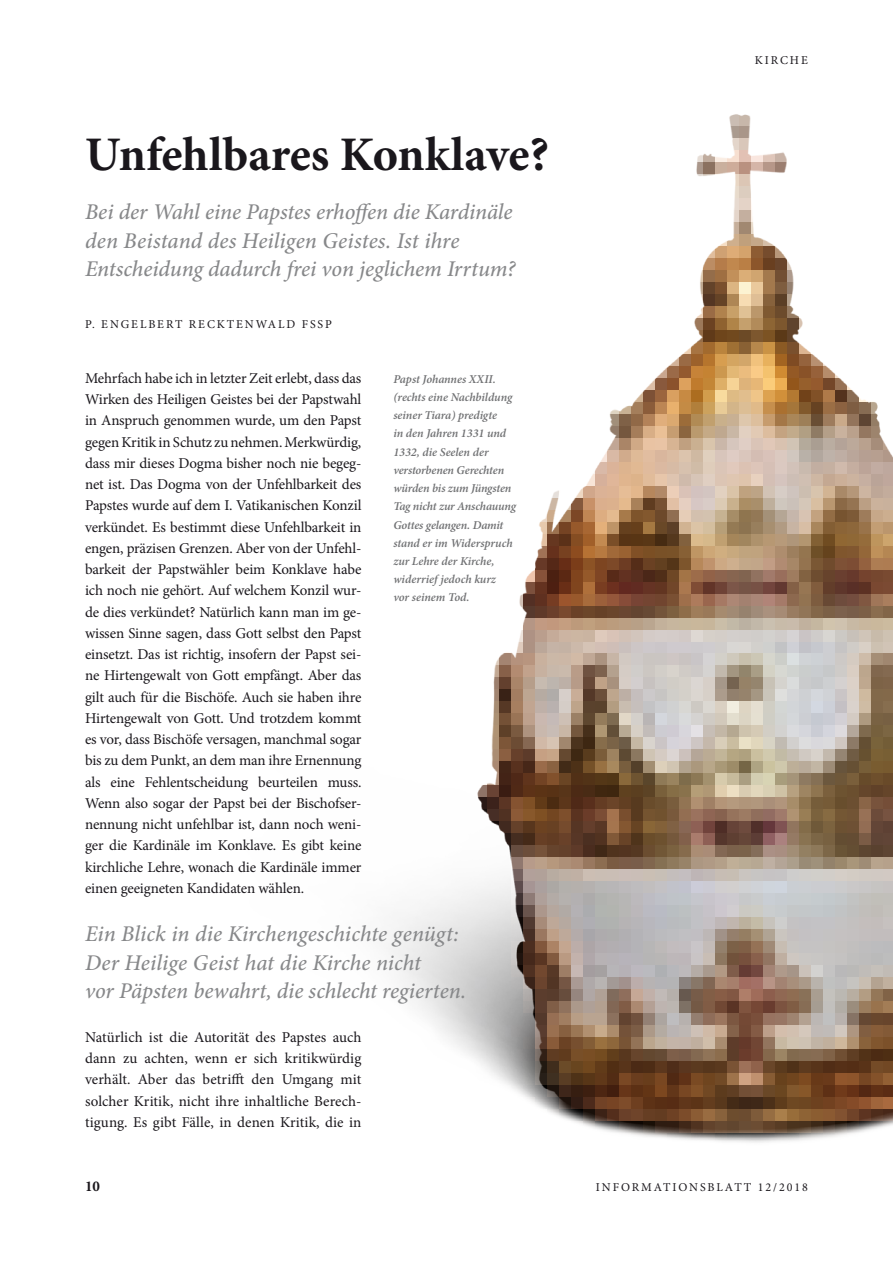
<style>
.page{position:relative;width:893px;height:1263px;background:#fff}
.page>*{position:absolute;margin:0;border:0;box-sizing:border-box;transform-origin:0 0}
.t1{font:700 48.3px "Minion Pro";letter-spacing:-.005em;color:#1a171c}
.t2{font:italic 500 22.5px/28.5px "Minion Pro";color:#87888a}
.t3{font:15px/21.3px "Minion Pro";letter-spacing:-.005em;color:#1a171c;text-align:justify}
.t4{font:700 15px "Minion Pro";color:#1a171c}
.t5{font:italic 600 12px/18.3px "Minion Pro";letter-spacing:-.01em;color:#707173}
.t6{font:12px "Minion Pro";letter-spacing:.16em;color:#1a171c}
</style>
<div class="page">
<img style="left:386px;top:114px;width:507px;height:1029px">
<h1 class="t1" style="left:85px;top:121px;width:465px">Unfehlbares Konklave?</h1>
<h2 class="t2" style="left:85px;top:198px;width:432px">Bei der Wahl eine Papstes erhoffen die Kardinäle den Beistand des Heiligen Geistes. Ist ihre<br>Entscheidung dadurch frei von jeglichem Irrtum?</h2>
<p class="t6" style="left:85px;top:316px;width:248px">P. ENGELBERT RECKTENWALD FSSP</p>
<p class="t3" style="left:85px;top:367px;width:278px">Mehrfach habe ich in letzter Zeit erlebt, dass das Wirken des Heiligen Geistes bei der Papstwahl in Anspruch genommen wurde, um den Papst gegen Kritik in Schutz zu nehmen. Merkwürdig, dass mir dieses Dogma bisher noch nie begeg&shy;net ist. Das Dogma von der Unfehlbarkeit des Papstes wurde auf dem I. Vatikanischen Konzil verkündet. Es bestimmt diese Unfehlbarkeit in engen, präzisen Grenzen. Aber von der Unfehl&shy;barkeit der Papstwähler beim Konklave habe ich noch nie gehört. Auf welchem Konzil wur&shy;de dies verkündet? Natürlich kann man im ge&shy;wissen Sinne sagen, dass Gott selbst den Papst einsetzt. Das ist richtig, insofern der Papst sei&shy;ne Hirtengewalt von Gott empfängt. Aber das gilt auch für die Bischöfe. Auch sie haben ihre Hirtengewalt von Gott. Und trotzdem kommt es vor, dass Bischöfe versagen, manchmal sogar bis zu dem Punkt, an dem man ihre Ernennung als eine Fehlentscheidung beurteilen muss.<br>Wenn also sogar der Papst bei der Bischofser&shy;nennung nicht unfehlbar ist, dann noch weni&shy;ger die Kardinäle im Konklave. Es gibt keine kirchliche Lehre, wonach die Kardinäle immer einen geeigneten Kandidaten wählen.</p>
<p class="t5" style="left:393px;top:370px;width:124px">Papst Johannes XXII. (rechts eine Nachbildung seiner Tiara) predigte<br>in den Jahren 1331 und<br>1332, die Seelen der verstorbenen Gerechten würden bis zum Jüngsten<br>Tag nicht zur Anschauung<br>Gottes gelangen. Damit stand er im Widerspruch zur Lehre der Kirche, widerrief jedoch kurz<br>vor seinem Tod.</p>
<h2 class="t2" style="left:85px;top:920px;width:383px">Ein Blick in die Kirchengeschichte genügt:<br>Der Heilige Geist hat die Kirche nicht<br>vor Päpsten bewahrt, die schlecht regierten.</h2>
<p class="t3" style="left:85px;top:1026px;width:278px">Natürlich ist die Autorität des Papstes auch dann zu achten, wenn er sich kritikwürdig verhält. Aber das betrifft den Umgang mit solcher Kritik, nicht ihre inhaltliche Berech&shy;tigung. Es gibt Fälle, in denen Kritik, die in</p>
<p class="t6" style="left:755px;top:52px;width:55px">KIRCHE</p>
<p class="t4" style="left:85px;top:1175px;width:16px">10</p>
<p class="t6" style="left:596px;top:1179px;width:213px">INFORMATIONSBLATT 12/2018</p>
</div>
